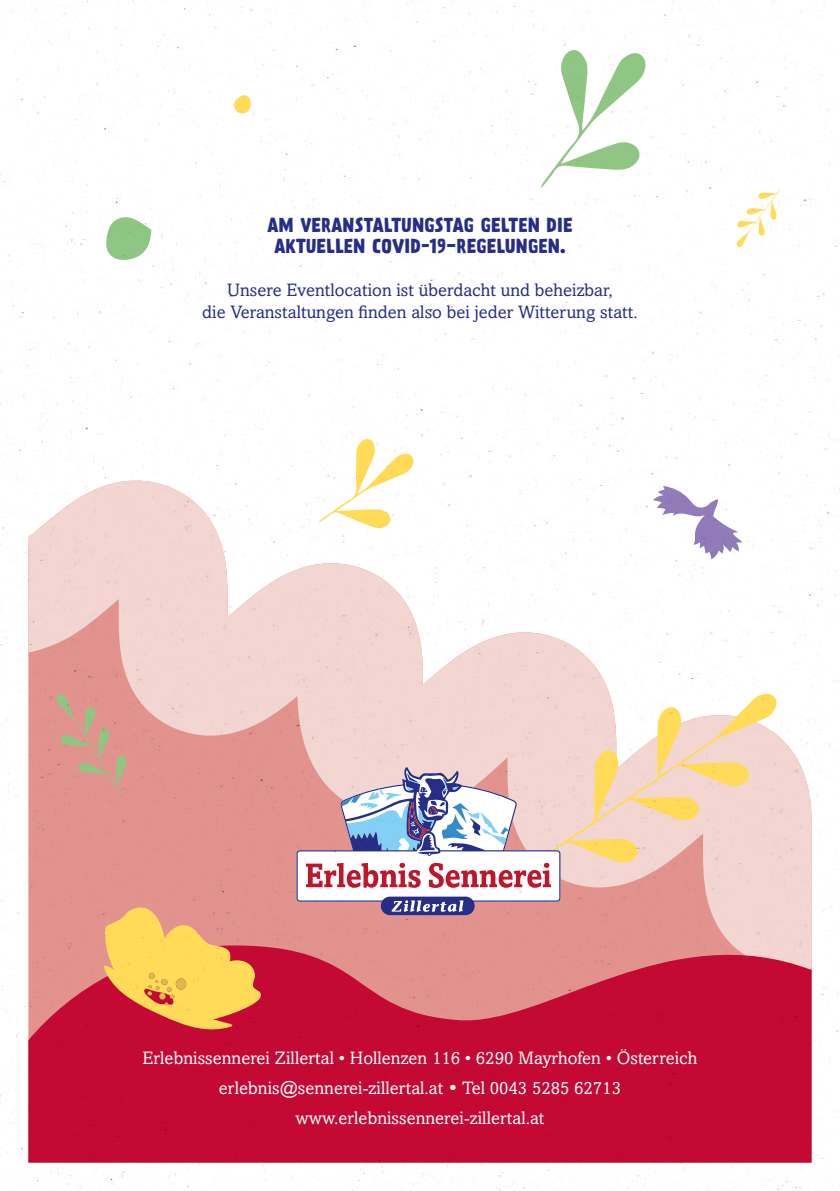
<style>
.page{position:relative;width:840px;height:1191px;background:#fff}
.page>*{position:absolute;margin:0;border:0;box-sizing:border-box;transform-origin:0 0}
.t1{font:18px/30px "Amasis MT Pro";color:#fff;text-align:center}
.t2{font:18px/21.6px "Amasis MT Pro";color:#262e88;text-align:center}
.t3{font:700 18px/21.6px "Prater Sans Pro";letter-spacing:.01em;color:#262e88;text-align:center}
.s1{font-family:"Prater Script Pro"}
</style>
<div class="page">
<img style="left:0;top:0;width:839px;height:1191px">
<p class="t3" style="left:267px;top:213px;width:306px">AM VERANSTALTUNGSTAG GELTEN DIE<br>AKTUELLEN COVID-19-REGELUNGEN.</p>
<p class="t2" style="left:202px;top:280px;width:437px">Unsere Eventlocation ist überdacht und beheizbar,<br>die Veranstaltungen finden also bei jeder Witterung statt.</p>
<p class="t1" style="left:142px;top:1043px;width:556px">Erlebnissennerei Zillertal • Hollenzen 116 • 6290 Mayrhofen • Österreich erlebnis@sennerei-zillertal.at <span class="s1">•</span> Tel 0043 5285 62713 www.erlebnissennerei-zillertal.at</p>
</div>
